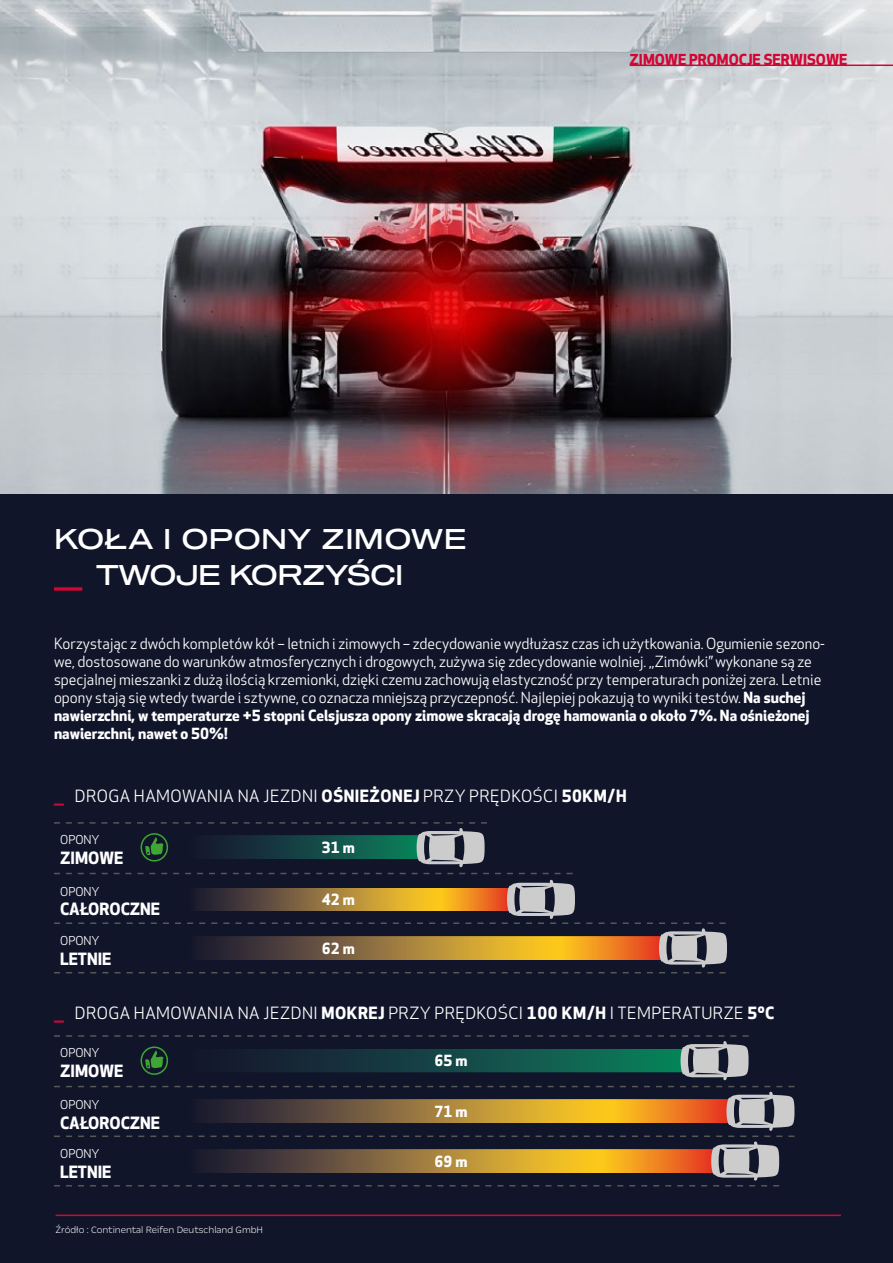
<style>
.page{position:relative;width:893px;height:1263px;background:#fff}
.page>*{position:absolute;margin:0;border:0;box-sizing:border-box;transform-origin:0 0}
.t1{font:27.9px/36px "Sequel 100 Black 45";letter-spacing:-.03em;color:#fff}
.t2{font:16.5px "Apex New";letter-spacing:.03em;color:#fff}
.t3{font:700 16.5px "Apex New";color:#fff}
.t4{font:15px/18px "Apex New";color:#fff}
.t5{font:700 15px "Apex New";color:#fff}
.t6{font:700 14.85px "Apex New";color:#d30535}
.t7{font:12px "Apex New";color:#fff}
.t8{font:300 10.5px "Opel Next";color:#fff}
.s1{font-weight:700}
.s2{font-weight:700;color:#d30535}
</style>
<div class="page">
<img style="left:0;top:0;width:893px;height:495px">
<img style="left:344px;top:356px;width:549px;height:58px">
<img style="left:313px;top:0;width:580px;height:356px">
<div style="left:0;top:495px;width:893px;height:768px;background:#11152a"></div>
<hr style="left:630px;top:65px;width:263px;height:1px;background:#d30535">
<svg style="left:54px;top:587px;width:28px;height:4px"></svg>
<svg style="left:54px;top:873px;width:518px;height:1px"></svg>
<svg style="left:54px;top:880px;width:673px;height:93px"></svg>
<svg style="left:54px;top:1086px;width:740px;height:100px"></svg>
<svg style="left:54px;top:822px;width:433px;height:45px"></svg>
<div style="left:141px;top:833px;width:27px;height:28px;border:2px solid #3fa535;border-radius:50%"></div>
<svg style="left:54px;top:1035px;width:695px;height:45px"></svg>
<div style="left:141px;top:1046px;width:27px;height:29px;border:2px solid #3fa535;border-radius:50%"></div>
<hr style="left:56px;top:1214px;width:785px;height:2px;background:#d30535">
<p class="t6" style="left:630px;top:51px;width:219px">ZIMOWE PROMOCJE SERWISOWE</p>
<h1 class="t1" style="left:96px;top:522px;width:373px;text-indent:-41px">KOŁA I OPONY ZIMOWE<br>TWOJE KORZYŚCI</h1>
<p class="t4" style="left:54px;top:635px;width:772px">Korzystając z dwóch kompletów kół – letnich i zimowych – zdecydowanie wydłużasz czas ich użytkowania. Ogumienie sezono&shy;we, dostosowane do warunków atmosferycznych i drogowych, zużywa się zdecydowanie wolniej. ,,Zimówki” wykonane są ze specjalnej mieszanki z dużą ilością krzemionki, dzięki czemu zachowują elastyczność przy temperaturach poniżej zera. Letnie opony stają się wtedy twarde i sztywne, co oznacza mniejszą przyczepność. Najlepiej pokazują to wyniki testów. <span class="s1">Na suchej nawierzchni, w temperaturze +5 stopni Celsjusza opony zimowe skracają drogę hamowania o około 7%. Na ośnieżonej nawierzchni, nawet o 50%!</span></p>
<p class="t2" style="left:54px;top:787px;width:574px"><span class="s2">＿</span> DROGA HAMOWANIA NA JEZDNI <span class="s1">OŚNIEŻONEJ</span> PRZY PRĘDKOŚCI <span class="s1">50KM/H</span></p>
<p class="t7" style="left:60px;top:833px;width:41px">OPONY</p>
<p class="t3" style="left:60px;top:848px;width:65px">ZIMOWE</p>
<p class="t7" style="left:60px;top:884px;width:41px">OPONY</p>
<p class="t3" style="left:60px;top:900px;width:102px">CAŁOROCZNE</p>
<p class="t7" style="left:60px;top:934px;width:41px">OPONY</p>
<p class="t3" style="left:60px;top:949px;width:53px">LETNIE</p>
<p class="t5" style="left:322px;top:839px;width:35px">31 m</p>
<p class="t5" style="left:322px;top:891px;width:35px">42 m</p>
<p class="t5" style="left:322px;top:939px;width:35px">62 m</p>
<p class="t2" style="left:54px;top:1003px;width:722px"><span class="s2">＿</span> DROGA HAMOWANIA NA JEZDNI <span class="s1">MOKREJ</span> PRZY PRĘDKOŚCI <span class="s1">100 KM/H</span> I TEMPERATURZE <span class="s1">5ºC</span></p>
<p class="t7" style="left:60px;top:1046px;width:41px">OPONY</p>
<p class="t3" style="left:60px;top:1061px;width:65px">ZIMOWE</p>
<p class="t7" style="left:60px;top:1098px;width:41px">OPONY</p>
<p class="t3" style="left:60px;top:1113px;width:102px">CAŁOROCZNE</p>
<p class="t7" style="left:60px;top:1147px;width:41px">OPONY</p>
<p class="t3" style="left:60px;top:1162px;width:53px">LETNIE</p>
<p class="t8" style="left:56px;top:1223px;width:209px">Źródło : Continental Reifen Deutschland GmbH</p>
<p class="t5" style="left:434px;top:1052px;width:35px">65 m</p>
<p class="t5" style="left:434px;top:1102px;width:35px">71 m</p>
<p class="t5" style="left:434px;top:1152px;width:35px">69 m</p>
</div>
